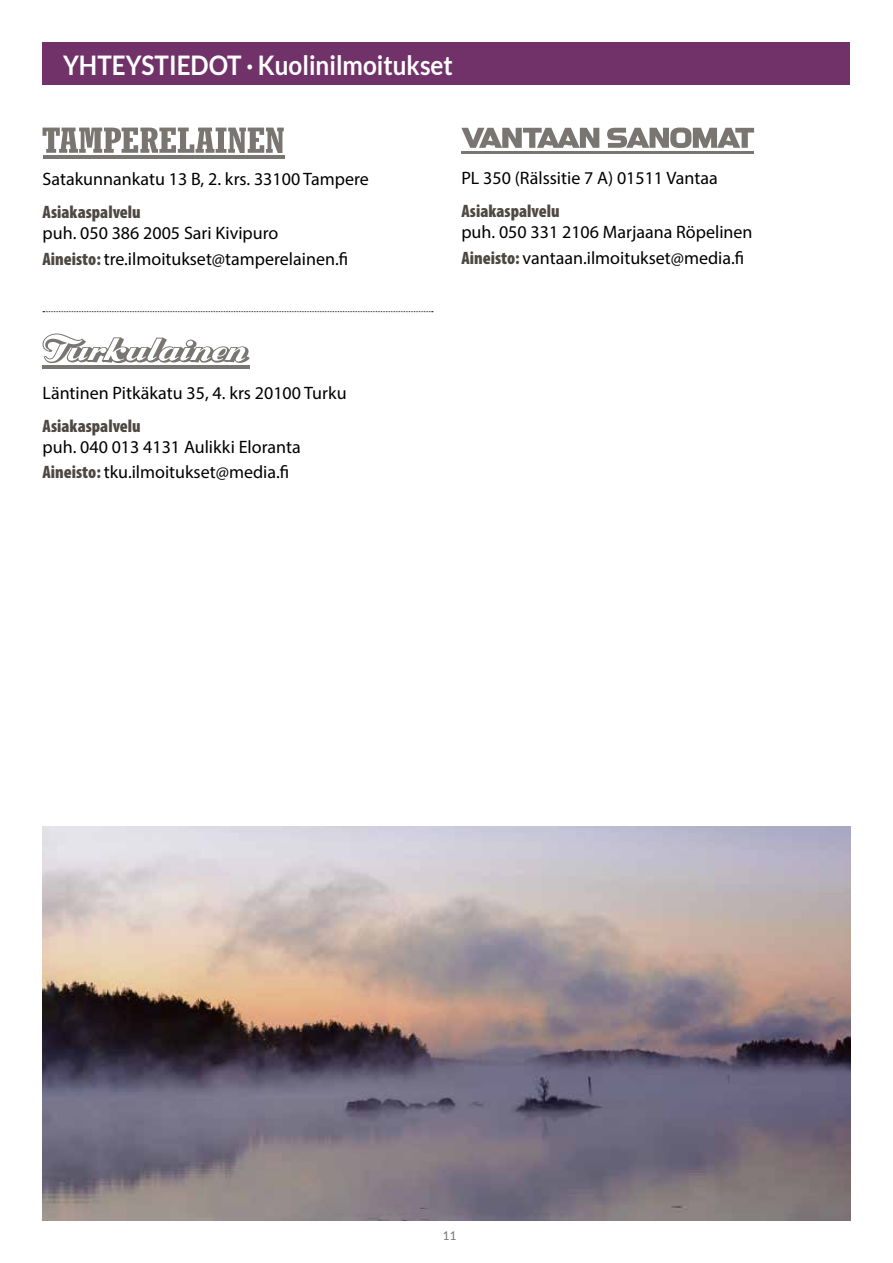
<style>
.page{position:relative;width:893px;height:1263px;background:#fff}
.page>*{position:absolute;margin:0;border:0;box-sizing:border-box;transform-origin:0 0}
.t1{font:700 27px "Lato";color:#fff;scale:.9 1}
.t2{font:18px/25.5px "Myriad Pro";color:#000}
.t3{font:900 condensed 18px "Myriad Pro";color:#4e4842}
.t4{font:12px "Lato";color:#797571}
.s1{font-weight:900;font-stretch:condensed;color:#4e4842}
</style>
<div class="page">
<hr style="left:461px;top:151px;width:293px;height:3px;background:#797571">
<svg style="left:607px;top:128px;width:147px;height:20px"></svg>
<svg style="left:461px;top:128px;width:138px;height:20px"></svg>
<hr style="left:43px;top:155px;width:242px;height:4px;background:#797571">
<svg style="left:43px;top:128px;width:241px;height:25px"></svg>
<svg style="left:43px;top:333px;width:207px;height:30px"></svg>
<hr style="left:43px;top:365px;width:207px;height:3px;background:#797571">
<div style="left:43px;top:43px;width:807px;height:42px;background:#71326a"></div>
<svg style="left:43px;top:311px;width:390px;height:1px"></svg>
<img style="left:43px;top:826px;width:807px;height:394px">
<h1 class="t1" style="left:63px;top:50px;width:435px">YHTEYSTIEDOT · Kuolinilmoitukset</h1>
<p class="t2" style="left:43px;top:166px;width:328px">Satakunnankatu 13 B, 2. krs. 33100 Tampere</p>
<p class="t3" style="left:43px;top:201px;width:100px">Asiakaspalvelu</p>
<p class="t2" style="left:43px;top:220px;width:307px">puh. 050 386 2005 Sari Kivipuro<br><span class="s1">Aineisto:</span> tre.ilmoitukset@tamperelainen.fi</p>
<p class="t2" style="left:461px;top:165px;width:258px">PL 350 (Rälssitie 7 A) 01511 Vantaa</p>
<p class="t3" style="left:461px;top:200px;width:100px">Asiakaspalvelu</p>
<p class="t2" style="left:461px;top:219px;width:293px">puh. 050 331 2106 Marjaana Röpelinen<br><span class="s1">Aineisto:</span> vantaan.ilmoitukset@media.fi</p>
<p class="t2" style="left:43px;top:380px;width:306px">Läntinen Pitkäkatu 35, 4. krs 20100 Turku</p>
<p class="t3" style="left:43px;top:414px;width:100px">Asiakaspalvelu</p>
<p class="t2" style="left:43px;top:434px;width:260px">puh. 040 013 4131 Aulikki Eloranta<br><span class="s1">Aineisto:</span> tku.ilmoitukset@media.fi</p>
<p class="t4" style="left:442px;top:1229px;width:15px">11</p>
</div>
